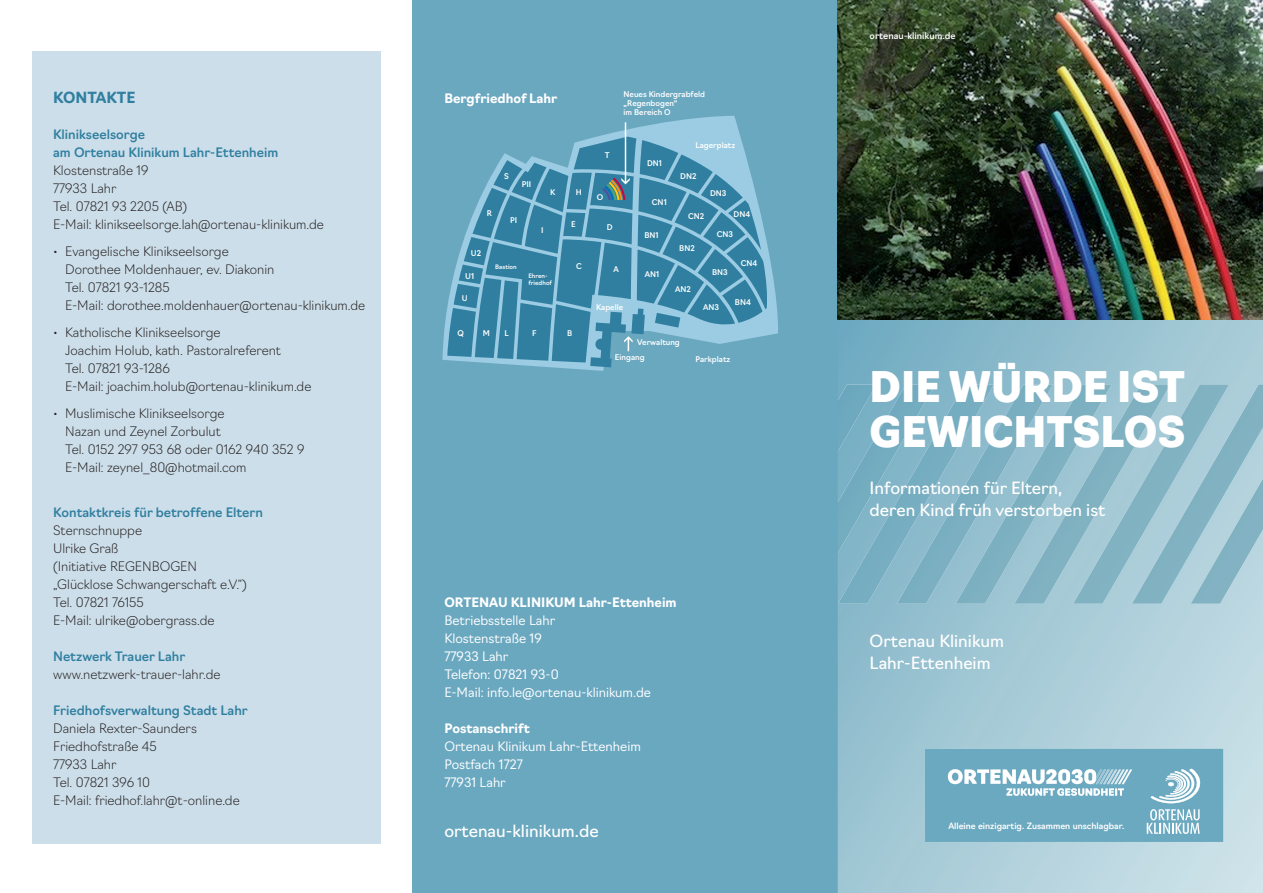
<style>
.page{position:relative;width:1263px;height:893px;background:#fff}
.page>*{position:absolute;margin:0;border:0;box-sizing:border-box;transform-origin:0 0}
.t1{font:900 41.25px/45px "Navigo";color:#fff}
.t2{font:16.5px/21.8px "Navigo";color:#fff}
.t3{font:700 15px "Navigo";color:#307fa0}
.t4{font:200 12.75px/18px "Navigo";color:#231f20}
.t5{font:300 12.75px/18px "Navigo";color:#fff}
.t6{font:500 12.75px/18px "Navigo";color:#307fa0}
.t7{font:700 12.75px "Navigo";color:#fff}
.t8{font:500 9px "Navigo";color:#fff}
.t9{font:500 8.55px "Navigo";color:#fff}
.t10{font:500 7.8px/9.3px "Navigo";color:#fff}
.t11{font:500 6px/7.2px "Navigo";color:#fff}
</style>
<div class="page">
<div style="left:412px;top:0;width:426px;height:893px;background:#6aa8c0"></div>
<svg style="left:838px;top:319px;width:425px;height:574px;background:#a4c9d6"></svg>
<svg style="left:838px;top:384px;width:425px;height:220px;background:#8bb9c9"></svg>
<svg style="left:925px;top:749px;width:298px;height:93px;background:#7cb2c7"></svg>
<div style="left:32px;top:51px;width:349px;height:792px;background:#ccdee9"></div>
<img style="left:838px;top:0;width:425px;height:319px">
<svg style="left:442px;top:116px;width:336px;height:255px"></svg>
<svg style="left:447px;top:122px;width:321px;height:245px"></svg>
<p class="t3" style="left:53px;top:86px;width:84px">KONTAKTE</p>
<p class="t6" style="left:53px;top:124px;width:227px">Klinikseelsorge<br>am Ortenau Klinikum Lahr-Ettenheim</p>
<p class="t4" style="left:53px;top:160px;width:272px">Klostenstraße 19<br>77933 Lahr<br>Tel. 07821 93 2205 (AB)<br>E-Mail: klinikseelsorge.lah@ortenau-klinikum.de</p>
<p class="t4" style="left:65px;top:241px;width:302px;text-indent:-12px">• Evangelische Klinikseelsorge<br>Dorothee Moldenhauer, ev. Diakonin<br>Tel. 07821 93-1285<br>E-Mail: dorothee.moldenhauer@ortenau-klinikum.de</p>
<p class="t4" style="left:65px;top:322px;width:248px;text-indent:-12px">• Katholische Klinikseelsorge<br>Joachim Holub, kath. Pastoralreferent<br>Tel. 07821 93-1286<br>E-Mail: joachim.holub@ortenau-klinikum.de</p>
<p class="t4" style="left:65px;top:403px;width:241px;text-indent:-12px">• Muslimische Klinikseelsorge<br>Nazan und Zeynel Zorbulut<br>Tel. 0152 297 953 68 oder 0162 940 352 9<br>E-Mail: zeynel_80@hotmail.com</p>
<p class="t6" style="left:53px;top:502px;width:211px">Kontaktkreis für betroffene Eltern</p>
<p class="t4" style="left:53px;top:520px;width:195px">Sternschnuppe<br>Ulrike Graß<br>(Initiative REGENBOGEN „Glücklose Schwangerschaft e.V.“)<br>Tel. 07821 76155<br>E-Mail: ulrike@obergrass.de</p>
<p class="t6" style="left:53px;top:646px;width:134px">Netzwerk Trauer Lahr</p>
<p class="t4" style="left:53px;top:664px;width:169px">www.netzwerk-trauer-lahr.de</p>
<p class="t6" style="left:53px;top:700px;width:196px">Friedhofsverwaltung Stadt Lahr</p>
<p class="t4" style="left:53px;top:718px;width:188px">Daniela Rexter-Saunders<br>Friedhofstraße 45<br>77933 Lahr<br>Tel. 07821 396 10<br>E-Mail: friedhof.lahr@t-online.de</p>
<p class="t7" style="left:444px;top:88px;width:114px">Bergfriedhof Lahr</p>
<p class="t10" style="left:624px;top:89px;width:83px">Neues Kindergrabfeld „Regenbogen“<br>im Bereich O</p>
<p class="t10" style="left:695px;top:140px;width:41px">Lagerplatz</p>
<p class="t10" style="left:605px;top:150px;width:6px">T</p>
<p class="t10" style="left:647px;top:157px;width:17px">DN1</p>
<p class="t10" style="left:504px;top:171px;width:6px">S</p>
<p class="t10" style="left:680px;top:171px;width:18px">DN2</p>
<p class="t10" style="left:487px;top:208px;width:7px">R</p>
<p class="t10" style="left:471px;top:248px;width:12px">U2</p>
<p class="t10" style="left:522px;top:179px;width:11px">PII</p>
<p class="t10" style="left:510px;top:215px;width:9px">PI</p>
<p class="t11" style="left:495px;top:263px;width:23px">Bastion</p>
<p class="t10" style="left:550px;top:187px;width:7px">K</p>
<p class="t10" style="left:576px;top:187px;width:8px">H</p>
<p class="t10" style="left:571px;top:219px;width:6px">E</p>
<p class="t10" style="left:541px;top:224px;width:4px">I</p>
<p class="t10" style="left:576px;top:260px;width:7px">C</p>
<p class="t10" style="left:465px;top:270px;width:11px">U1</p>
<p class="t11" style="left:528px;top:272px;width:25px">Ehren&shy;friedhof</p>
<p class="t10" style="left:597px;top:192px;width:8px">O</p>
<p class="t10" style="left:607px;top:221px;width:7px">D</p>
<p class="t10" style="left:613px;top:264px;width:7px">A</p>
<p class="t10" style="left:652px;top:197px;width:16px">CN1</p>
<p class="t10" style="left:644px;top:230px;width:16px">BN1</p>
<p class="t10" style="left:645px;top:269px;width:16px">AN1</p>
<p class="t10" style="left:710px;top:188px;width:18px">DN3</p>
<p class="t10" style="left:688px;top:211px;width:18px">CN2</p>
<p class="t10" style="left:734px;top:209px;width:18px">DN4</p>
<p class="t10" style="left:679px;top:243px;width:17px">BN2</p>
<p class="t10" style="left:675px;top:284px;width:17px">AN2</p>
<p class="t10" style="left:717px;top:229px;width:18px">CN3</p>
<p class="t10" style="left:712px;top:266px;width:17px">BN3</p>
<p class="t10" style="left:741px;top:257px;width:18px">CN4</p>
<p class="t10" style="left:462px;top:293px;width:7px">U</p>
<p class="t10" style="left:596px;top:302px;width:29px">Kapelle</p>
<p class="t10" style="left:703px;top:302px;width:17px">AN3</p>
<p class="t10" style="left:735px;top:297px;width:18px">BN4</p>
<p class="t10" style="left:457px;top:328px;width:8px">Q</p>
<p class="t10" style="left:483px;top:328px;width:9px">M</p>
<p class="t10" style="left:505px;top:327px;width:6px">L</p>
<p class="t10" style="left:532px;top:328px;width:6px">F</p>
<p class="t10" style="left:567px;top:328px;width:7px">B</p>
<p class="t10" style="left:615px;top:334px;width:66px;line-height:15px;text-indent:22px">Verwaltung<br>Eingang</p>
<p class="t10" style="left:695px;top:354px;width:36px">Parkplatz</p>
<p class="t7" style="left:444px;top:592px;width:234px">ORTENAU KLINIKUM Lahr-Ettenheim</p>
<p class="t5" style="left:444px;top:610px;width:208px">Betriebsstelle Lahr<br>Klostenstraße 19<br>77933 Lahr<br>Telefon: 07821 93-0<br>E-Mail: info.le@ortenau-klinikum.de</p>
<p class="t7" style="left:444px;top:718px;width:87px">Postanschrift</p>
<p class="t5" style="left:444px;top:736px;width:198px">Ortenau Klinikum Lahr-Ettenheim<br>Postfach 1727<br>77931 Lahr</p>
<p class="t2" style="left:444px;top:819px;width:156px">ortenau-klinikum.de</p>
<p class="t8" style="left:870px;top:28px;width:87px">ortenau-klinikum.de</p>
<h1 class="t1" style="left:870px;top:361px;width:317px">DIE WÜRDE IST<br>GEWICHTSLOS</h1>
<p class="t2" style="left:870px;top:476px;width:237px">Informationen für Eltern, deren Kind früh verstorben ist</p>
<p class="t2" style="left:870px;top:629px;width:136px">Ortenau Klinikum<br>Lahr-Ettenheim</p>
<p class="t9" style="left:948px;top:820px;width:177px">Alleine einzigartig. Zusammen unschlagbar.</p>
</div>
